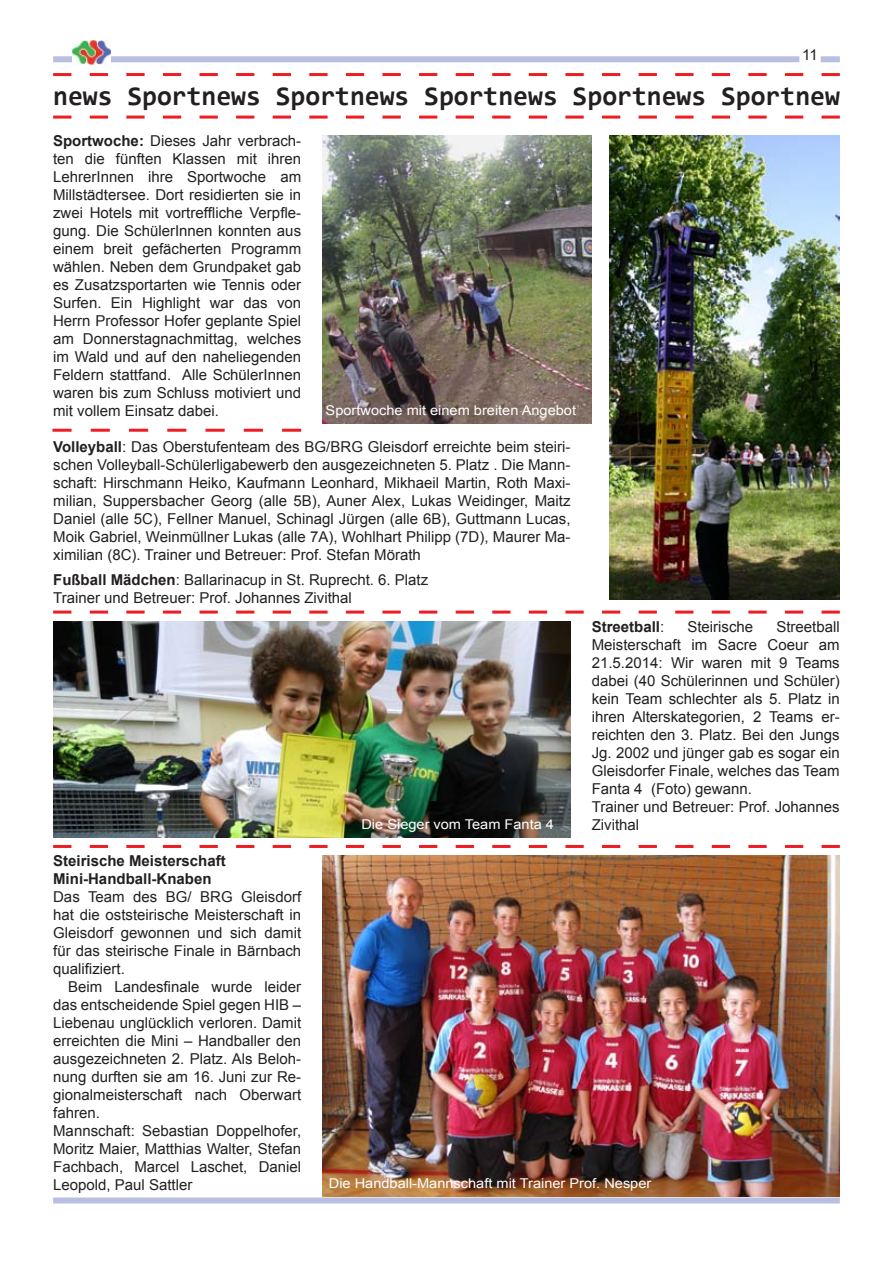
<style>
.page{position:relative;width:893px;height:1263px;background:#fff}
.page>*{position:absolute;margin:0;border:0;box-sizing:border-box;transform-origin:0 0}
.t1{font:700 27px "Consolas";color:#231f20}
.t2{font:15px/18px "Arial";color:#231f20;text-align:justify}
.t3{font:700 15px/18px "Arial";color:#231f20}
.t4{font:13.5px "Arial";color:#fff;scale:1.08 1}
.s1{font-weight:700}
.s2{font-weight:400}
</style>
<div class="page">
<div style="left:53px;top:56px;width:787px;height:6px;background:#b8bfe0"></div>
<img style="left:72px;top:41px;width:38px;height:24px">
<div style="left:800px;top:44px;width:20px;height:24px;background:#fff"></div>
<div style="left:53px;top:1197px;width:787px;height:6px;background:#b8bfe0"></div>
<img style="left:53px;top:621px;width:517px;height:216px">
<img style="left:322px;top:855px;width:518px;height:342px">
<img style="left:322px;top:135px;width:270px;height:288px">
<img style="left:609px;top:135px;width:231px;height:465px">
<svg style="left:53px;top:116px;width:787px;height:3px"></svg>
<svg style="left:53px;top:611px;width:787px;height:3px"></svg>
<svg style="left:53px;top:845px;width:787px;height:3px"></svg>
<svg style="left:52px;top:429px;width:249px;height:3px"></svg>
<svg style="left:53px;top:73px;width:787px;height:3px"></svg>
<p class="t2" style="left:802px;top:46px;width:17px">11</p>
<h1 class="t1" style="left:53px;top:79px;width:788px">news Sportnews Sportnews Sportnews Sportnews Sportnew</h1>
<p class="t2" style="left:53px;top:132px;width:250px"><span class="s1">Sportwoche:</span> Dieses Jahr verbrach&shy;ten die fünften Klassen mit ihren LehrerInnen ihre Sportwoche am Millstädtersee. Dort residierten sie in zwei Hotels mit vortreffliche Verpfle&shy;gung. Die SchülerInnen konnten aus einem breit gefächerten Programm wählen. Neben dem Grundpaket gab es Zusatzsportarten wie Tennis oder Surfen. Ein Highlight war das von Herrn Professor Hofer geplante Spiel am Donnerstagnachmittag, welches im Wald und auf den naheliegenden Feldern stattfand. Alle SchülerInnen waren bis zum Schluss motiviert und mit vollem Einsatz dabei.</p>
<p class="t4" style="left:326px;top:401px;width:233px">Sportwoche mit einem breiten Angebot</p>
<p class="t2" style="left:53px;top:438px;width:519px"><span class="s1">Volleyball</span>: Das Oberstufenteam des BG/BRG Gleisdorf erreichte beim steiri&shy;schen Volleyball-Schülerligabewerb den ausgezeichneten 5. Platz . Die Mann&shy;schaft: Hirschmann Heiko, Kaufmann Leonhard, Mikhaeil Martin, Roth Maxi&shy;milian, Suppersbacher Georg (alle 5B), Auner Alex, Lukas Weidinger, Maitz Daniel (alle 5C), Fellner Manuel, Schinagl Jürgen (alle 6B), Guttmann Lucas, Moik Gabriel, Weinmüllner Lukas (alle 7A), Wohlhart Philipp (7D), Maurer Ma&shy;ximilian (8C). Trainer und Betreuer: Prof. Stefan Mörath</p>
<p class="t2" style="left:53px;top:571px;width:377px"><span class="s1">Fußball Mädchen</span>: Ballarinacup in St. Ruprecht. 6. Platz<br>Trainer und Betreuer: Prof. Johannes Zivithal</p>
<p class="t4" style="left:361px;top:816px;width:180px">Die Sieger vom Team Fanta 4</p>
<p class="t2" style="left:592px;top:618px;width:250px;text-align:left;text-indent:185px">Streetball<br>Meisterschaft im Sacre Coeur am<br>21.5.2014: Wir waren mit 9 Teams dabei (40 Schülerinnen und Schüler) kein Team schlechter als 5. Platz in ihren Alterskategorien, 2 Teams er&shy;reichten den 3. Platz. Bei den Jungs<br>Jg. 2002 und jünger gab es sogar ein<br>Gleisdorfer Finale, welches das Team<br>Fanta 4 (Foto) gewann.<br>Trainer und Betreuer: Prof. Johannes<br>Zivithal</p>
<p class="t3" style="left:592px;top:619px;width:74px">Streetball<span class="s2">:</span></p>
<p class="t2" style="left:687px;top:618px;width:67px">Steirische</p>
<p class="t3" style="left:53px;top:853px;width:174px">Steirische Meisterschaft<br>Mini-Handball-Knaben</p>
<p class="t2" style="left:53px;top:888px;width:250px">Das Team des BG/ BRG Gleisdorf hat die oststeirische Meisterschaft in Gleisdorf gewonnen und sich damit für das steirische Finale in Bärnbach qualifiziert.</p>
<p class="t2" style="left:53px;top:978px;width:250px;text-align:left;text-indent:15px">Beim Landesfinale wurde leider das entscheidende Spiel gegen HIB –<br>Liebenau unglücklich verloren. Damit erreichten die Mini – Handballer den ausgezeichneten 2. Platz. Als Beloh&shy;nung durften sie am 16. Juni zur Re&shy;gionalmeisterschaft nach Oberwart fahren.<br>Mannschaft: Sebastian Doppelhofer,<br>Moritz Maier, Matthias Walter, Stefan<br>Fachbach, Marcel Laschet, Daniel<br>Leopold, Paul Sattler</p>
<p class="t4" style="left:329px;top:1174px;width:300px">Die Handball-Mannschaft mit Trainer Prof. Nesper</p>
</div>
